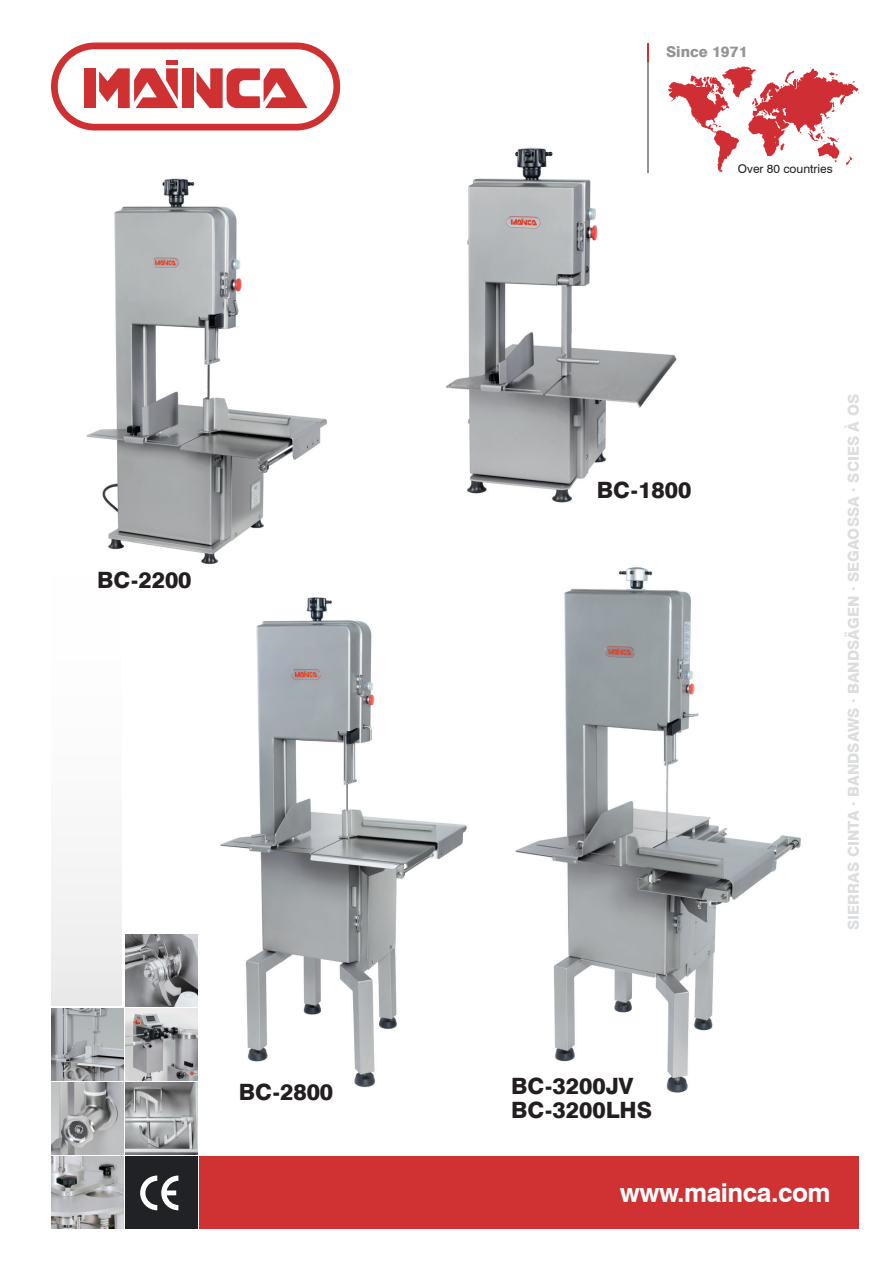
<style>
.page{position:relative;width:893px;height:1263px;background:#fff}
.page>*{position:absolute;margin:0;border:0;box-sizing:border-box;transform-origin:0 0}
.t1{font:700 26.25px "Swiss 721 BT";letter-spacing:-.02em;color:#fff}
.t2{font:800 22.5px/24px "Swiss 721 BT";color:#231f20}
.t3{font:800 15px "Swiss 721 BT";color:#dcdddf}
.t4{font:800 15px "Swiss 721 BT";color:#939495}
.t5{font:12px "Swiss 721 BT";color:#202124}
</style>
<div class="page">
<img style="left:446px;top:146px;width:231px;height:357px">
<img style="left:86px;top:178px;width:242px;height:387px">
<img style="left:220px;top:597px;width:247px;height:491px">
<img style="left:515px;top:567px;width:286px;height:526px">
<div style="left:200px;top:1157px;width:659px;height:72px;background:#d03233"></div>
<svg style="left:51px;top:43px;width:289px;height:88px"></svg>
<hr style="left:648px;top:61px;width:1px;height:112px;background:#939495">
<svg style="left:648px;top:43px;width:1px;height:18px"></svg>
<svg style="left:668px;top:67px;width:191px;height:105px"></svg>
<div style="left:125px;top:1157px;width:72px;height:72px;background:#202225"></div>
<svg style="left:140px;top:1175px;width:38px;height:35px"></svg>
<img style="left:51px;top:1157px;width:72px;height:72px">
<img style="left:51px;top:1082px;width:72px;height:73px">
<img style="left:51px;top:1008px;width:72px;height:72px">
<img style="left:125px;top:1082px;width:72px;height:73px">
<img style="left:125px;top:1008px;width:72px;height:72px">
<img style="left:125px;top:934px;width:72px;height:72px">
<div style="left:51px;top:568px;width:71px;height:437px;background:linear-gradient(to right,#f7f7f7,#f7f7f7)"></div>
<h2 class="t2" style="left:97px;top:567px;width:96px">BC-2200</h2>
<h2 class="t2" style="left:239px;top:1080px;width:96px">BC-2800</h2>
<p class="t4" style="left:666px;top:43px;width:83px">Since 1971</p>
<p class="t5" style="left:738px;top:161px;width:96px">Over 80 countries</p>
<h2 class="t2" style="left:597px;top:478px;width:96px">BC-1800</h2>
<p class="t3" style="left:844px;top:930px;width:537px;rotate:-90deg">SIERRAS CINTA · BANDSAWS · BANDSÄGEN · SEGAOSSA · SCIES À OS</p>
<h2 class="t2" style="left:511px;top:1074px;width:142px">BC-3200JV<br>BC-3200LHS</h2>
<h1 class="t1" style="left:620px;top:1174px;width:212px">www.mainca.com</h1>
</div>
